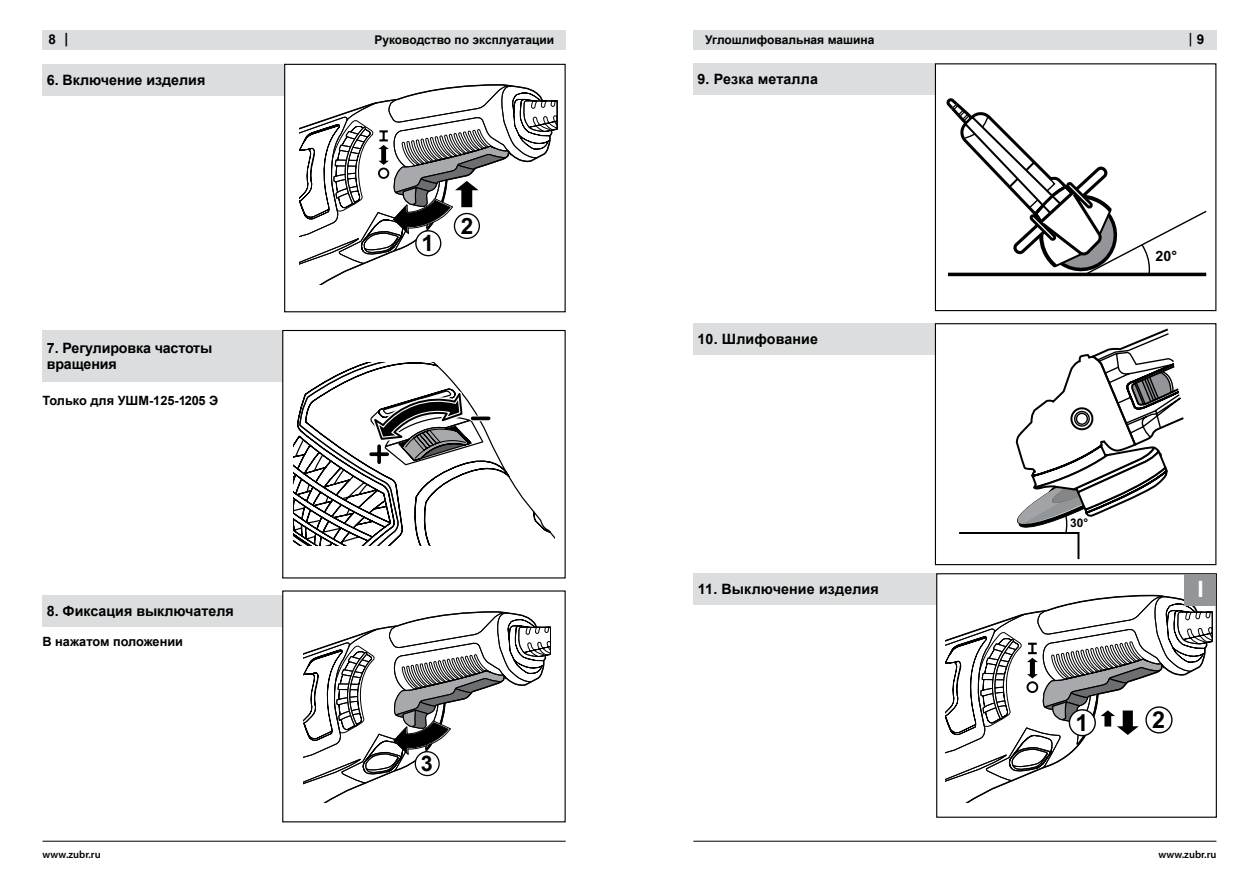
<style>
.page{position:relative;width:1259px;height:893px;background:#fff}
.page>*{position:absolute;margin:0;border:0;box-sizing:border-box;transform-origin:0 0}
.t1{font:700 23.25px "Arial";color:#000}
.t2{font:700 22.5px "Arial";color:#000}
.t3{font:700 22.5px "Arial";color:#fff}
.t4{font:700 21.6px "Arial";color:#000}
.t5{font:700 14.25px/16.5px "Arial";color:#000}
.t6{font:700 13.5px "Arial";color:#000}
.t7{font:600 13.5px "Myriad Pro";color:#000}
.t8{font:700 12.75px "Arial";color:#000}
.t9{font:700 12px "Arial";color:#000}
.t10{font:700 11.85px "Arial";color:#000}
.t11{font:600 10.5px "Myriad Pro";color:#000}
.s1{font-family:"Myriad Pro"}
.s2{font-family:"Arial";font-weight:700}
</style>
<div class="page">
<div style="left:693px;top:30px;width:523px;height:20px;background:#dcddde"></div>
<div style="left:43px;top:30px;width:523px;height:20px;background:#dcddde"></div>
<hr style="left:693px;top:841px;width:523px;height:1px;background:#000">
<hr style="left:43px;top:841px;width:523px;height:1px;background:#000">
<div style="left:43px;top:64px;width:241px;height:32px;background:#dcddde"></div>
<svg style="left:299px;top:84px;width:254px;height:201px"></svg>
<div style="left:284px;top:64px;width:282px;height:248px;border:1px solid #000"></div>
<div style="left:43px;top:330px;width:240px;height:51px;background:#dcddde"></div>
<div style="left:43px;top:595px;width:240px;height:32px;background:#dcddde"></div>
<svg style="left:303px;top:611px;width:247px;height:192px"></svg>
<div style="left:693px;top:63px;width:242px;height:32px;background:#dcddde"></div>
<svg style="left:946px;top:98px;width:260px;height:178px"></svg>
<div style="left:935px;top:63px;width:281px;height:248px;border:1px solid #000"></div>
<div style="left:693px;top:323px;width:242px;height:32px;background:#dcddde"></div>
<svg style="left:959px;top:329px;width:225px;height:231px"></svg>
<div style="left:935px;top:323px;width:281px;height:242px;border:1px solid #000"></div>
<svg style="left:473px;top:408px;width:82px;height:131px"></svg>
<svg style="left:293px;top:363px;width:180px;height:183px"></svg>
<svg style="left:472px;top:416px;width:17px;height:5px"></svg>
<hr style="left:472px;top:417px;width:17px;height:3px;background:#000">
<div style="left:371px;top:451px;width:16px;height:6px;background:#f5f5f5"></div>
<div style="left:376px;top:446px;width:6px;height:16px;background:#fff"></div>
<svg style="left:371px;top:452px;width:16px;height:4px"></svg>
<svg style="left:377px;top:446px;width:4px;height:16px"></svg>
<div style="left:282px;top:330px;width:284px;height:248px;border:1px solid #000"></div>
<div style="left:694px;top:573px;width:242px;height:32px;background:#dcddde"></div>
<svg style="left:945px;top:595px;width:263px;height:208px"></svg>
<div style="left:936px;top:573px;width:280px;height:245px;border:1px solid #000"></div>
<div style="left:1184px;top:574px;width:31px;height:32px;background:#939598"></div>
<p class="t6" style="left:48px;top:30px;width:21px">8 <span class="s1">|</span></p>
<p class="t7" style="left:1189px;top:30px;width:17px">| <span class="s2">9</span></p>
<p class="t5" style="left:47px;top:72px;width:160px">6. Включение изделия</p>
<p class="t9" style="left:374px;top:31px;width:181px">Руководство по эксплуатации</p>
<p class="t9" style="left:705px;top:31px;width:171px">Углошлифовальная машина</p>
<p class="t5" style="left:697px;top:71px;width:122px">9. Резка металла</p>
<p class="t5" style="left:47px;top:340px;width:167px">7. Регулировка частоты вращения</p>
<p class="t8" style="left:43px;top:391px;width:177px">Только для УШМ-125-1205 Э</p>
<p class="t5" style="left:47px;top:603px;width:188px">8. Фиксация выключателя</p>
<p class="t8" style="left:43px;top:632px;width:142px">В нажатом положении</p>
<h2 class="t2" style="left:422px;top:228px;width:14px">1</h2>
<h2 class="t2" style="left:461px;top:210px;width:14px">2</h2>
<h3 class="t4" style="left:421px;top:748px;width:13px">3</h3>
<p class="t5" style="left:697px;top:331px;width:122px">10. Шлифование</p>
<p class="t5" style="left:698px;top:581px;width:182px">11. Выключение изделия</p>
<p class="t5" style="left:1155px;top:248px;width:23px">20°</p>
<p class="t10" style="left:1070px;top:514px;width:19px">30°</p>
<h2 class="t3" style="left:1197px;top:573px;width:8px">I</h2>
<h1 class="t1" style="left:1075px;top:706px;width:14px">1</h1>
<h1 class="t1" style="left:1152px;top:704px;width:14px">2</h1>
<p class="t11" style="left:43px;top:847px;width:60px">www.zubr.ru</p>
<p class="t11" style="left:1158px;top:847px;width:60px">www.zubr.ru</p>
</div>
